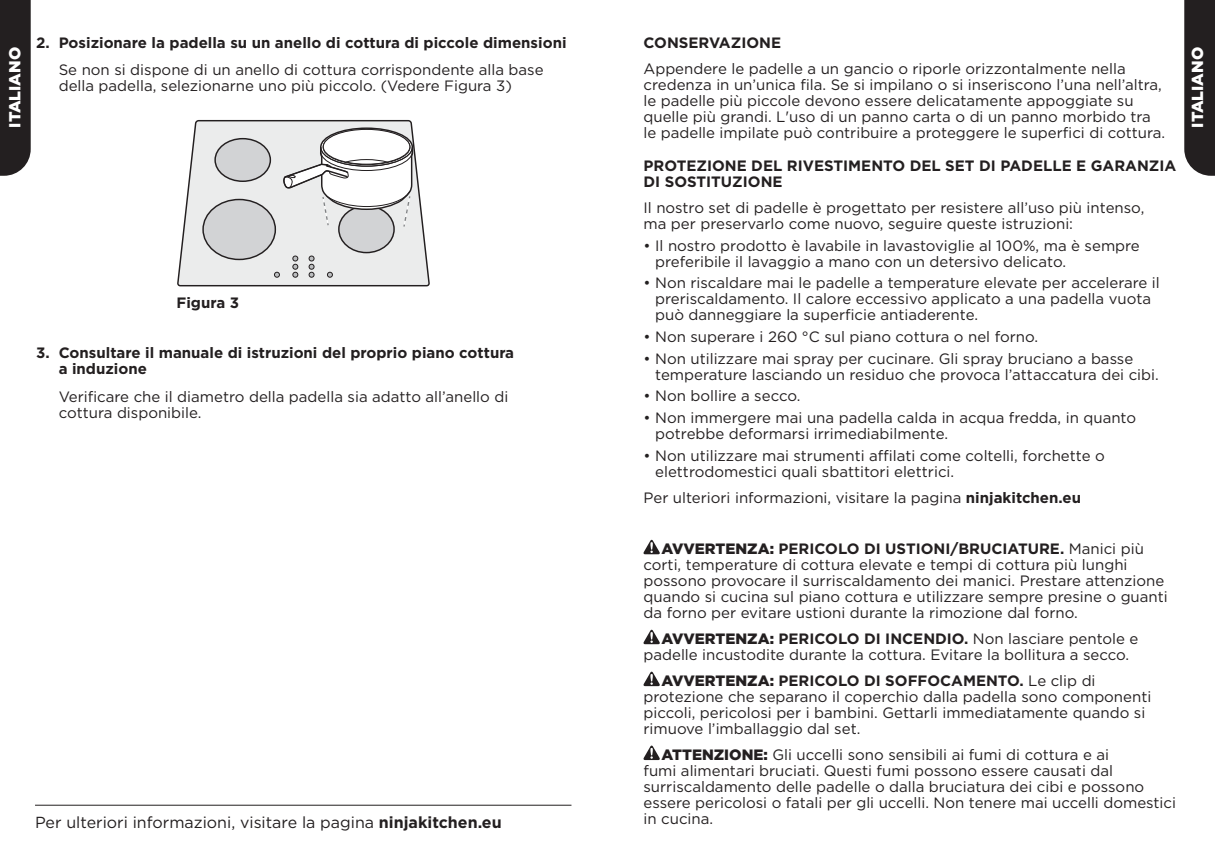
<style>
.page{position:relative;width:1215px;height:864px;background:#fff}
.page>*{position:absolute;margin:0;border:0;box-sizing:border-box;transform-origin:0 0}
.t1{font:16px "Gotham";color:#231f20}
.t2{font:900 16px "Gotham";color:#fff}
.t3{font:15px/16px "Gotham";color:#231f20}
.t4{font:700 15px/16px "Gotham";color:#231f20}
.s1{font-weight:700}
.s2{font-weight:900}
</style>
<div class="page">
<div style="left:1184px;top:0;width:30px;height:176px;background:#231f20"></div>
<div style="left:0;top:0;width:31px;height:176px;background:#231f20"></div>
<svg style="left:643px;top:540px;width:17px;height:14px"></svg>
<svg style="left:643px;top:629px;width:17px;height:15px"></svg>
<svg style="left:643px;top:671px;width:17px;height:15px"></svg>
<svg style="left:643px;top:745px;width:17px;height:15px"></svg>
<svg style="left:177px;top:119px;width:253px;height:168px"></svg>
<svg style="left:178px;top:121px;width:251px;height:165px"></svg>
<hr style="left:35px;top:805px;width:536px;height:1px;background:#231f20">
<p class="t4" style="left:36px;top:35px;width:532px">2. Posizionare la padella su un anello di cottura di piccole dimensioni</p>
<p class="t3" style="left:59px;top:62px;width:486px">Se non si dispone di un anello di cottura corrispondente alla base della padella, selezionarne uno più piccolo. (Vedere Figura 3)</p>
<p class="t4" style="left:643px;top:35px;width:139px">CONSERVAZIONE</p>
<p class="t3" style="left:643px;top:61px;width:523px">Appendere le padelle a un gancio o riporle orizzontalmente nella credenza in un’unica fila. Se si impilano o si inseriscono l’una nell’altra, le padelle più piccole devono essere delicatamente appoggiate su quelle più grandi. L'uso di un panno carta o di un panno morbido tra le padelle impilate può contribuire a proteggere le superfici di cottura.</p>
<p class="t4" style="left:643px;top:157px;width:534px">PROTEZIONE DEL RIVESTIMENTO DEL SET DI PADELLE E GARANZIA<br>DI SOSTITUZIONE</p>
<p class="t3" style="left:643px;top:200px;width:502px">Il nostro set di padelle è progettato per resistere all’uso più intenso, ma per preservarlo come nuovo, seguire queste istruzioni:</p>
<p class="t3" style="left:655px;top:237px;width:486px;text-indent:-12px">• Il nostro prodotto è lavabile in lavastoviglie al 100%, ma è sempre preferibile il lavaggio a mano con un detersivo delicato.</p>
<p class="t3" style="left:655px;top:275px;width:506px;text-indent:-12px">• Non riscaldare mai le padelle a temperature elevate per accelerare il preriscaldamento. Il calore eccessivo applicato a una padella vuota può danneggiare la superficie antiaderente.</p>
<p class="t3" style="left:643px;top:329px;width:396px">• Non superare i 260 °C sul piano cottura o nel forno.</p>
<p class="t3" style="left:655px;top:350px;width:505px;text-indent:-12px">• Non utilizzare mai spray per cucinare. Gli spray bruciano a basse temperature lasciando un residuo che provoca l’attaccatura dei cibi.</p>
<p class="t3" style="left:643px;top:388px;width:158px">• Non bollire a secco.</p>
<p class="t3" style="left:655px;top:410px;width:482px;text-indent:-12px">• Non immergere mai una padella calda in acqua fredda, in quanto potrebbe deformarsi irrimediabilmente.</p>
<p class="t3" style="left:655px;top:447px;width:451px;text-indent:-12px">• Non utilizzare mai strumenti affilati come coltelli, forchette o elettrodomestici quali sbattitori elettrici.</p>
<p class="t3" style="left:643px;top:489px;width:439px">Per ulteriori informazioni, visitare la pagina <span class="s1">ninjakitchen.eu</span></p>
<p class="t3" style="left:643px;top:541px;width:526px;text-indent:18px"><span class="s2">AVVERTENZA:</span> <span class="s1">PERICOLO DI USTIONI/BRUCIATURE.</span> Manici più corti, temperature di cottura elevate e tempi di cottura più lunghi possono provocare il surriscaldamento dei manici. Prestare attenzione quando si cucina sul piano cottura e utilizzare sempre presine o guanti da forno per evitare ustioni durante la rimozione dal forno.</p>
<p class="t3" style="left:643px;top:631px;width:496px;text-indent:18px"><span class="s2">AVVERTENZA:</span> <span class="s1">PERICOLO DI INCENDIO.</span> Non lasciare pentole e padelle incustodite durante la cottura. Evitare la bollitura a secco.</p>
<p class="t3" style="left:643px;top:673px;width:509px;text-indent:18px"><span class="s2">AVVERTENZA:</span> <span class="s1">PERICOLO DI SOFFOCAMENTO.</span> Le clip di protezione che separano il coperchio dalla padella sono componenti piccoli, pericolosi per i bambini. Gettarli immediatamente quando si rimuove l’imballaggio dal set.</p>
<p class="t3" style="left:643px;top:747px;width:534px;text-indent:18px"><span class="s2">ATTENZIONE:</span> Gli uccelli sono sensibili ai fumi di cottura e ai<br>fumi alimentari bruciati. Questi fumi possono essere causati dal surriscaldamento delle padelle o dalla bruciatura dei cibi e possono essere pericolosi o fatali per gli uccelli. Non tenere mai uccelli domestici in cucina.</p>
<p class="t2" style="left:6px;top:128px;width:82px;rotate:-90deg">ITALIANO</p>
<p class="t2" style="left:1188px;top:128px;width:82px;rotate:-90deg">ITALIANO</p>
<p class="t4" style="left:176px;top:294px;width:64px">Figura 3</p>
<p class="t4" style="left:59px;top:345px;width:457px;text-indent:-23px">3. Consultare il manuale di istruzioni del proprio piano cottura a induzione</p>
<p class="t3" style="left:59px;top:388px;width:451px">Verificare che il diametro della padella sia adatto all’anello di cottura disponibile.</p>
<p class="t1" style="left:35px;top:814px;width:468px">Per ulteriori informazioni, visitare la pagina <span class="s1">ninjakitchen.eu</span></p>
</div>
